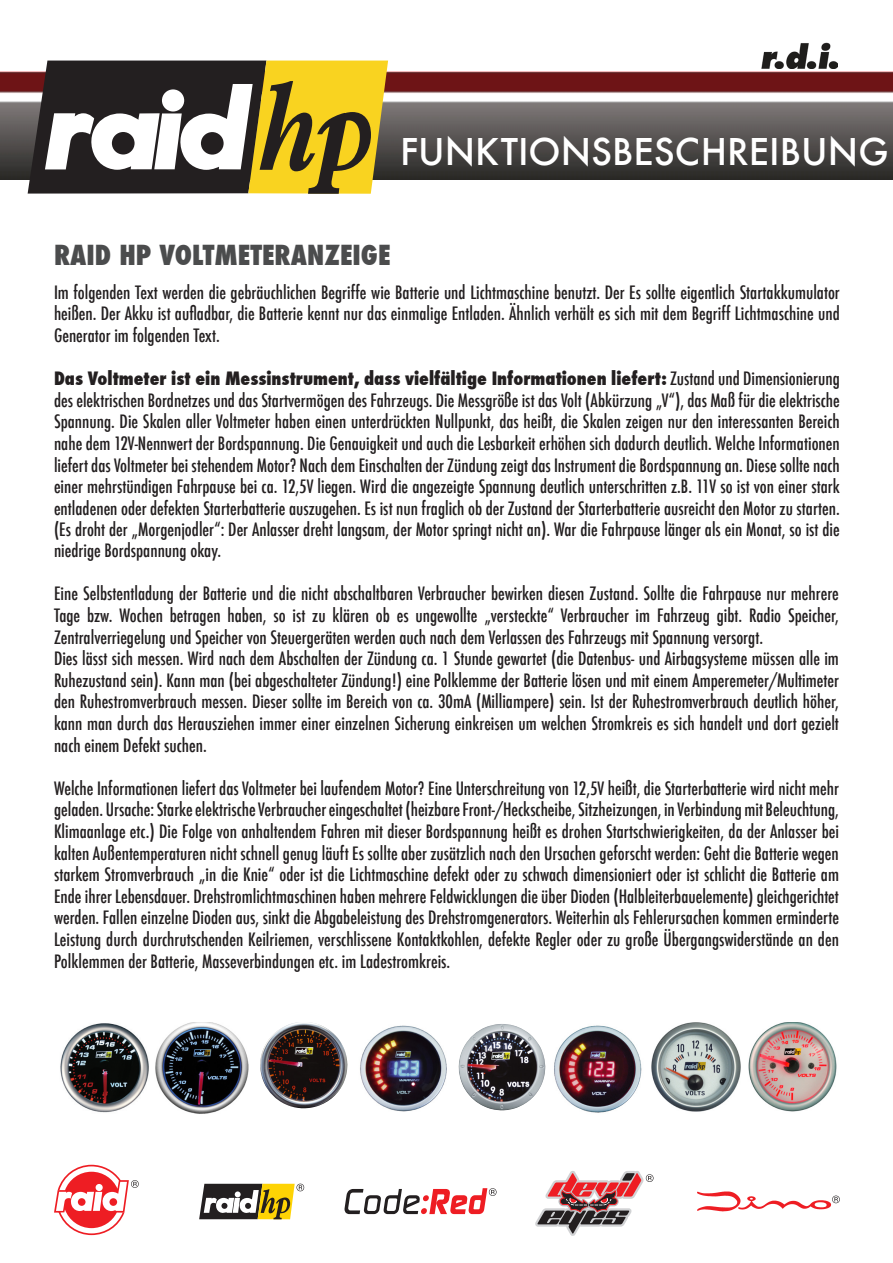
<style>
.page{position:relative;width:893px;height:1263px;background:#fff}
.page>*{position:absolute;margin:0;border:0;box-sizing:border-box;transform-origin:0 0}
.t1{font:500 36px "Futura";color:#fff}
.t2{font:800 condensed 27px "Futura";color:#4b4c4d}
.t3{font:500 condensed 18px/21.6px "Futura";color:#231f20;text-align:justify}
.s1{font-weight:800}
</style>
<div class="page">
<img style="left:0;top:72px;width:893px;height:108px">
<img style="left:761px;top:43px;width:76px;height:26px">
<img style="left:697px;top:1191px;width:135px;height:21px">
<svg style="left:54px;top:1165px;width:85px;height:70px"></svg>
<svg style="left:199px;top:1183px;width:105px;height:36px"></svg>
<svg style="left:344px;top:1188px;width:153px;height:26px"></svg>
<svg style="left:832px;top:1195px;width:8px;height:8px"></svg>
<svg style="left:535px;top:1171px;width:118px;height:65px"></svg>
<svg style="left:28px;top:61px;width:360px;height:133px"></svg>
<img style="left:60px;top:1023px;width:89px;height:90px">
<img style="left:155px;top:1022px;width:94px;height:92px">
<img style="left:458px;top:1024px;width:87px;height:86px">
<img style="left:360px;top:1025px;width:87px;height:87px">
<img style="left:554px;top:1022px;width:187px;height:91px">
<img style="left:260px;top:1022px;width:87px;height:86px">
<img style="left:748px;top:1022px;width:89px;height:90px">
<p class="t1" style="left:400px;top:127px;width:490px">FUNKTIONSBESCHREIBUNG</p>
<p class="t2" style="left:54px;top:236px;width:338px">RAID HP VOLTMETERANZEIGE</p>
<p class="t3" style="left:54px;top:281px;width:787px">Im folgenden Text werden die gebräuchlichen Begriffe wie Batterie und Lichtmaschine benutzt. Der Es sollte eigentlich Startakkumulator heißen. Der Akku ist aufladbar, die Batterie kennt nur das einmalige Entladen. Ähnlich verhält es sich mit dem Begriff Lichtmaschine und Generator im folgenden Text.</p>
<p class="t3" style="left:54px;top:368px;width:787px"><span class="s1">Das Voltmeter ist ein Messinstrument, dass vielfältige Informationen liefert:</span> Zustand und Dimensionierung des elektrischen Bordnetzes und das Startvermögen des Fahrzeugs. Die Messgröße ist das Volt (Abkürzung „V“), das Maß für die elektrische Spannung. Die Skalen aller Voltmeter haben einen unterdrückten Nullpunkt, das heißt, die Skalen zeigen nur den interessanten Bereich nahe dem 12V-Nennwert der Bordspannung. Die Genauigkeit und auch die Lesbarkeit erhöhen sich dadurch deutlich. Welche Informationen liefert das Voltmeter bei stehendem Motor? Nach dem Einschalten der Zündung zeigt das Instrument die Bordspannung an. Diese sollte nach einer mehrstündigen Fahrpause bei ca. 12,5V liegen. Wird die angezeigte Spannung deutlich unterschritten z.B. 11V so ist von einer stark entladenen oder defekten Starterbatterie auszugehen. Es ist nun fraglich ob der Zustand der Starterbatterie ausreicht den Motor zu starten. (Es droht der „Morgenjodler“: Der Anlasser dreht langsam, der Motor springt nicht an). War die Fahrpause länger als ein Monat, so ist die</p>
<p class="t3" style="left:54px;top:540px;width:169px">niedrige Bordspannung okay.</p>
<p class="t3" style="left:54px;top:583px;width:786px">Eine Selbstentladung der Batterie und die nicht abschaltbaren Verbraucher bewirken diesen Zustand. Sollte die Fahrpause nur mehrere Tage bzw. Wochen betragen haben, so ist zu klären ob es ungewollte „versteckte“ Verbraucher im Fahrzeug gibt. Radio Speicher, Zentralverriegelung und Speicher von Steuergeräten werden auch nach dem Verlassen des Fahrzeugs mit Spannung versorgt.</p>
<p class="t3" style="left:54px;top:648px;width:786px">Dies lässt sich messen. Wird nach dem Abschalten der Zündung ca. 1 Stunde gewartet (die Datenbus- und Airbagsysteme müssen alle im Ruhezustand sein). Kann man (bei abgeschalteter Zündung!) eine Polklemme der Batterie lösen und mit einem Amperemeter/Multimeter den Ruhestromverbrauch messen. Dieser sollte im Bereich von ca. 30mA (Milliampere) sein. Ist der Ruhestromverbrauch deutlich höher, kann man durch das Herausziehen immer einer einzelnen Sicherung einkreisen um welchen Stromkreis es sich handelt und dort gezielt nach einem Defekt suchen.</p>
<p class="t3" style="left:54px;top:777px;width:786px">Welche Informationen liefert das Voltmeter bei laufendem Motor? Eine Unterschreitung von 12,5V heißt, die Starterbatterie wird nicht mehr geladen. Ursache: Starke elektrische Verbraucher eingeschaltet (heizbare Front-/Heckscheibe, Sitzheizungen, in Verbindung mit Beleuchtung, Klimaanlage etc.) Die Folge von anhaltendem Fahren mit dieser Bordspannung heißt es drohen Startschwierigkeiten, da der Anlasser bei kalten Außentemperaturen nicht schnell genug läuft Es sollte aber zusätzlich nach den Ursachen geforscht werden: Geht die Batterie wegen starkem Stromverbrauch „in die Knie“ oder ist die Lichtmaschine defekt oder zu schwach dimensioniert oder ist schlicht die Batterie am Ende ihrer Lebensdauer. Drehstromlichtmaschinen haben mehrere Feldwicklungen die über Dioden (Halbleiterbauelemente) gleichgerichtet werden. Fallen einzelne Dioden aus, sinkt die Abgabeleistung des Drehstromgenerators. Weiterhin als Fehlerursachen kommen erminderte Leistung durch durchrutschenden Keilriemen, verschlissene Kontaktkohlen, defekte Regler oder zu große Übergangswiderstände an den Polklemmen der Batterie, Masseverbindungen etc. im Ladestromkreis.</p>
</div>
